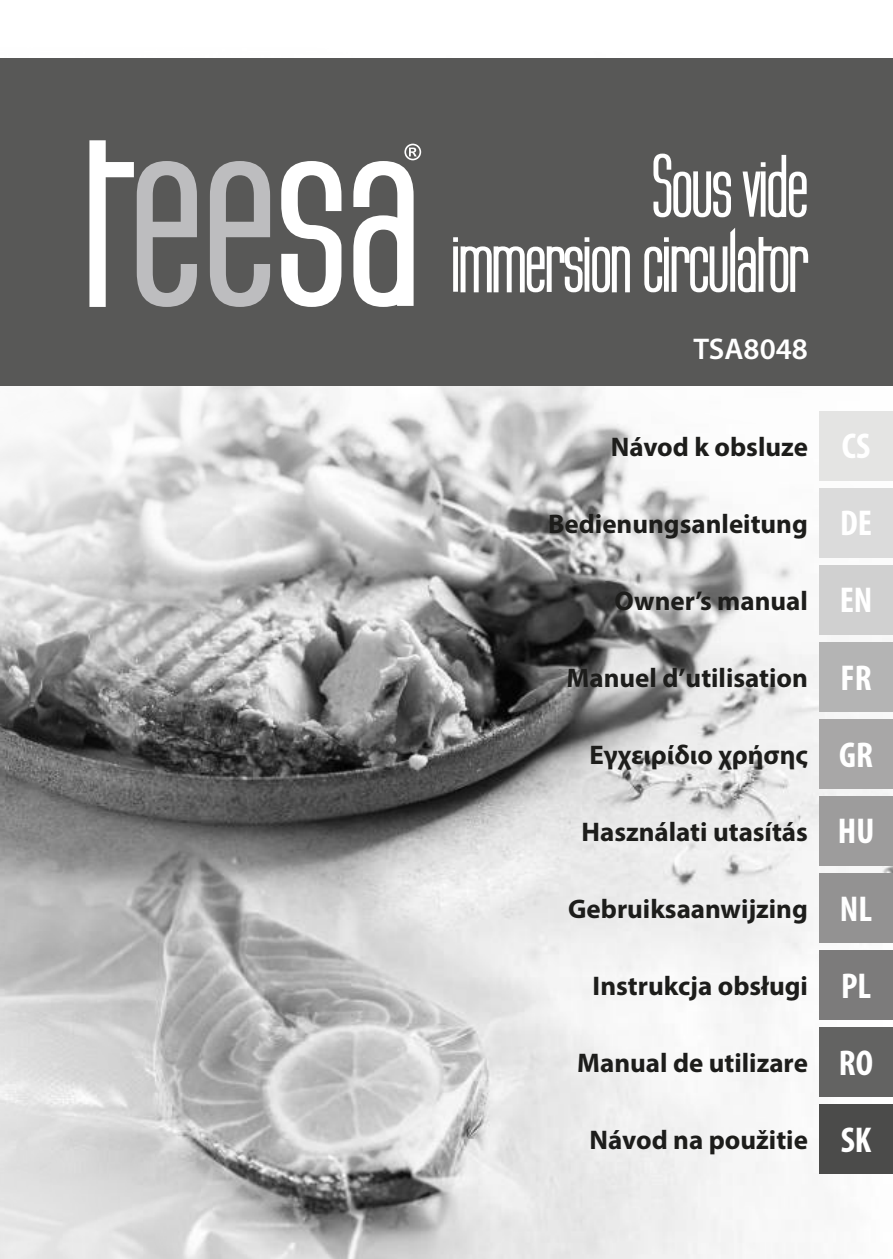
<style>
.page{position:relative;width:893px;height:1259px;background:#fff}
.page>*{position:absolute;margin:0;border:0;box-sizing:border-box;transform-origin:0 0}
.t1{font:700 75px/75px "Labtop";letter-spacing:-.01em;color:#fff;text-align:right}
.t2{font:700 condensed 36px/77.1px "Myriad Pro";color:#fff;text-align:justify}
.t3{font:600 30px "Myriad Pro";color:#fff}
.t4{font:700 27px "Myriad Pro";color:#1d1d1b}
</style>
<div class="page">
<img style="left:0;top:386px;width:893px;height:873px">
<div style="left:0;top:58px;width:893px;height:328px;background:#585857"></div>
<svg style="left:89px;top:140px;width:108px;height:167px"></svg>
<svg style="left:210px;top:161px;width:60px;height:146px"></svg>
<svg style="left:281px;top:161px;width:60px;height:146px"></svg>
<svg style="left:353px;top:144px;width:68px;height:163px"></svg>
<div style="left:819px;top:411px;width:74px;height:69px;background:#e4e4e3"></div>
<div style="left:819px;top:488px;width:74px;height:69px;background:#dbdbdb"></div>
<div style="left:819px;top:565px;width:74px;height:69px;background:#d0d0d0"></div>
<div style="left:819px;top:642px;width:74px;height:70px;background:#b4b4b4"></div>
<div style="left:819px;top:719px;width:74px;height:69px;background:#a8a7a7"></div>
<div style="left:819px;top:796px;width:74px;height:69px;background:#9d9c9c"></div>
<div style="left:819px;top:873px;width:74px;height:70px;background:#939292"></div>
<div style="left:819px;top:950px;width:74px;height:70px;background:#7c7b7b"></div>
<div style="left:819px;top:1027px;width:74px;height:70px;background:#636362"></div>
<div style="left:819px;top:1104px;width:74px;height:70px;background:#4b4b4a"></div>
<h1 class="t1" style="left:451px;top:156px;width:358px">Sous vide<br>immersion circulator</h1>
<p class="t3" style="left:693px;top:336px;width:116px">TSA8048</p>
<p class="t4" style="left:611px;top:435px;width:199px">Návod k obsluze</p>
<p class="t4" style="left:548px;top:512px;width:261px">Bedienungsanleitung</p>
<p class="t4" style="left:615px;top:589px;width:195px">Owner’s manual</p>
<p class="t4" style="left:566px;top:666px;width:243px">Manuel d’utilisation</p>
<p class="t4" style="left:589px;top:743px;width:220px">Εγχειρίδιο χρήσης</p>
<p class="t4" style="left:581px;top:820px;width:228px">Használati utasítás</p>
<p class="t4" style="left:568px;top:897px;width:241px">Gebruiksaanwijzing</p>
<p class="t4" style="left:593px;top:975px;width:217px">Instrukcja obsługi</p>
<p class="t4" style="left:577px;top:1051px;width:232px">Manual de utilizare</p>
<p class="t4" style="left:589px;top:1128px;width:220px">Návod na použitie</p>
<h2 class="t2" style="left:838px;top:411px;width:38px">CS DE EN FR GR HU NL PL RO SK</h2>
</div>
